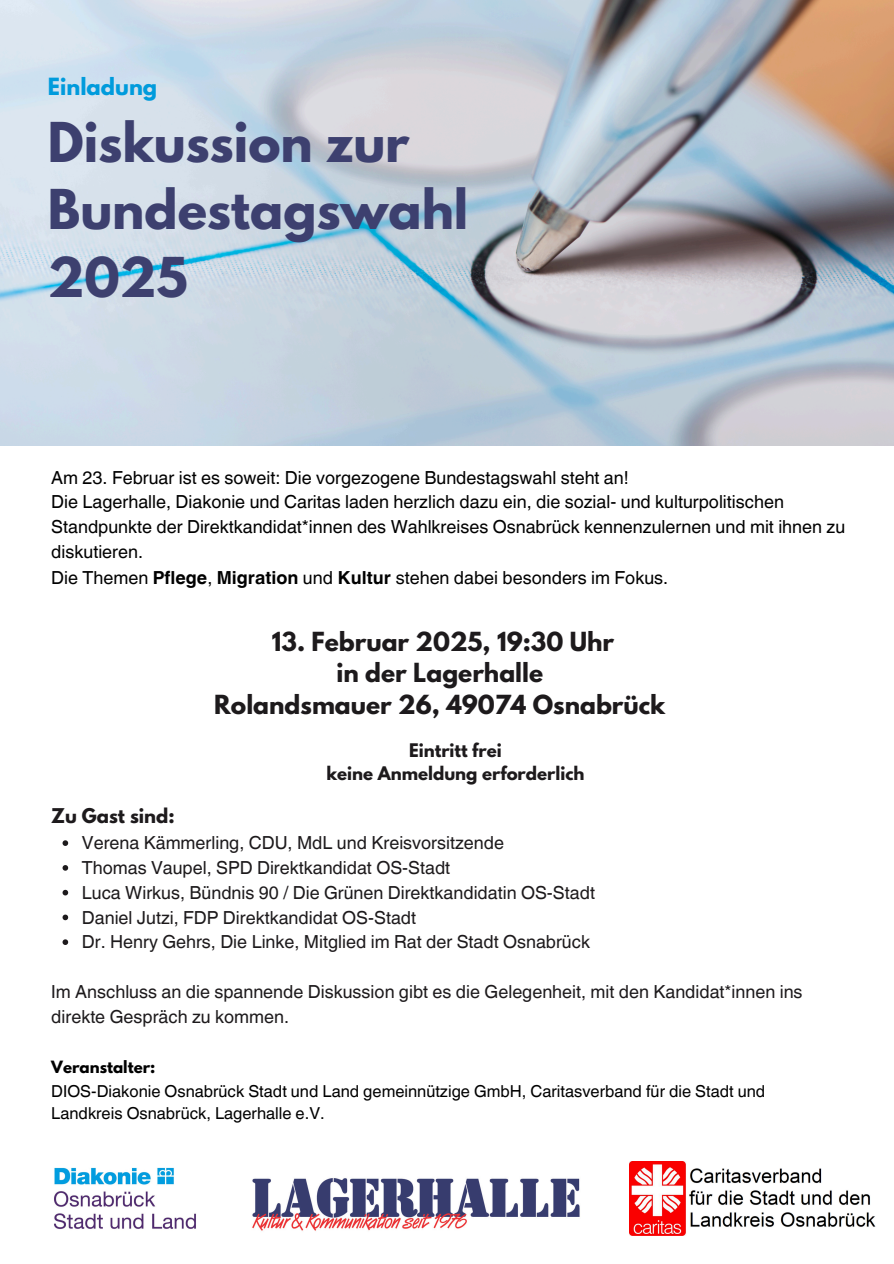
<style>
.page{position:relative;width:894px;height:1264px;background:#fff}
.page>*{position:absolute;margin:0;border:0;box-sizing:border-box;transform-origin:0 0}
.t1{font:700 48.6px/67.5px "League Spartan";color:#3d406f}
.t2{font:700 23.25px/31.5px "League Spartan";color:#1d1a1c;text-align:center}
.t3{font:700 21px "League Spartan";color:#009bdc}
.t4{font:18px/24.8px "Helvetica World";color:#1d1a1c}
.t5{font:18px/24.8px "Helvetica World";color:#000}
.t6{font:700 18px "League Spartan";color:#1d1a1c}
.t7{font:700 16.65px/22.5px "League Spartan";color:#1d1a1c;text-align:center}
.t8{font:16.5px/22.5px "Helvetica World";color:#000}
.t9{font:700 15px "League Spartan";color:#000}
.s1{font-weight:700}
</style>
<div class="page">
<img style="left:0;top:0;width:893px;height:445px">
<img style="left:252px;top:1178px;width:328px;height:53px">
<img style="left:54px;top:1167px;width:142px;height:62px">
<img style="left:629px;top:1161px;width:247px;height:74px">
<svg style="left:62px;top:840px;width:6px;height:6px"></svg>
<svg style="left:62px;top:865px;width:6px;height:5px"></svg>
<svg style="left:62px;top:889px;width:6px;height:6px"></svg>
<svg style="left:62px;top:914px;width:6px;height:6px"></svg>
<svg style="left:62px;top:939px;width:6px;height:6px"></svg>
<h1 class="t3" style="left:48px;top:76px;width:111px">Einladung</h1>
<h2 class="t1" style="left:48px;top:114px;width:422px">Diskussion zur<br>Bundestagswahl<br>2025</h2>
<p class="t5" style="left:51px;top:465px;width:579px">Am 23. Februar ist es soweit: Die vorgezogene Bundestagswahl steht an!</p>
<p class="t5" style="left:51px;top:489px;width:795px">Die Lagerhalle, Diakonie und Caritas laden herzlich dazu ein, die sozial- und kulturpolitischen<br>Standpunkte der Direktkandidat*innen des Wahlkreises Osnabrück kennenzulernen und mit ihnen zu diskutieren.</p>
<p class="t5" style="left:51px;top:565px;width:618px">Die Themen <span class="s1">Pflege</span>, <span class="s1">Migration</span> und <span class="s1">Kultur</span> stehen dabei besonders im Fokus.</p>
<p class="t2" style="left:214px;top:628px;width:452px">13. Februar 2025, 19:30 Uhr<br>in der Lagerhalle<br>Rolandsmauer 26, 49074 Osnabrück</p>
<p class="t7" style="left:326px;top:741px;width:259px">Eintritt frei<br>keine Anmeldung erforderlich</p>
<p class="t6" style="left:51px;top:807px;width:125px">Zu Gast sind:</p>
<p class="t4" style="left:82px;top:830px;width:423px">Verena Kämmerling, CDU, MdL und Kreisvorsitzende</p>
<p class="t4" style="left:82px;top:855px;width:370px">Thomas Vaupel, SPD Direktkandidat OS-Stadt</p>
<h2 class="t4" style="left:82px;top:880px;width:514px">Luca Wirkus, Bündnis 90 / Die Grünen Direktkandidatin OS-Stadt</h2>
<h3 class="t4" style="left:82px;top:905px;width:336px">Daniel Jutzi, FDP Direktkandidat OS-Stadt</h3>
<h3 class="t4" style="left:82px;top:929px;width:509px">Dr. Henry Gehrs, Die Linke, Mitglied im Rat der Stadt Osnabrück</h3>
<p class="t4" style="left:51px;top:979px;width:752px">Im Anschluss an die spannende Diskussion gibt es die Gelegenheit, mit den Kandidat*innen ins direkte Gespräch zu kommen.</p>
<p class="t9" style="left:51px;top:1059px;width:106px">Veranstalter:</p>
<p class="t8" style="left:51px;top:1079px;width:715px">DIOS-Diakonie Osnabrück Stadt und Land gemeinnützige GmbH, Caritasverband für die Stadt und<br>Landkreis Osnabrück, Lagerhalle e.V.</p>
</div>
